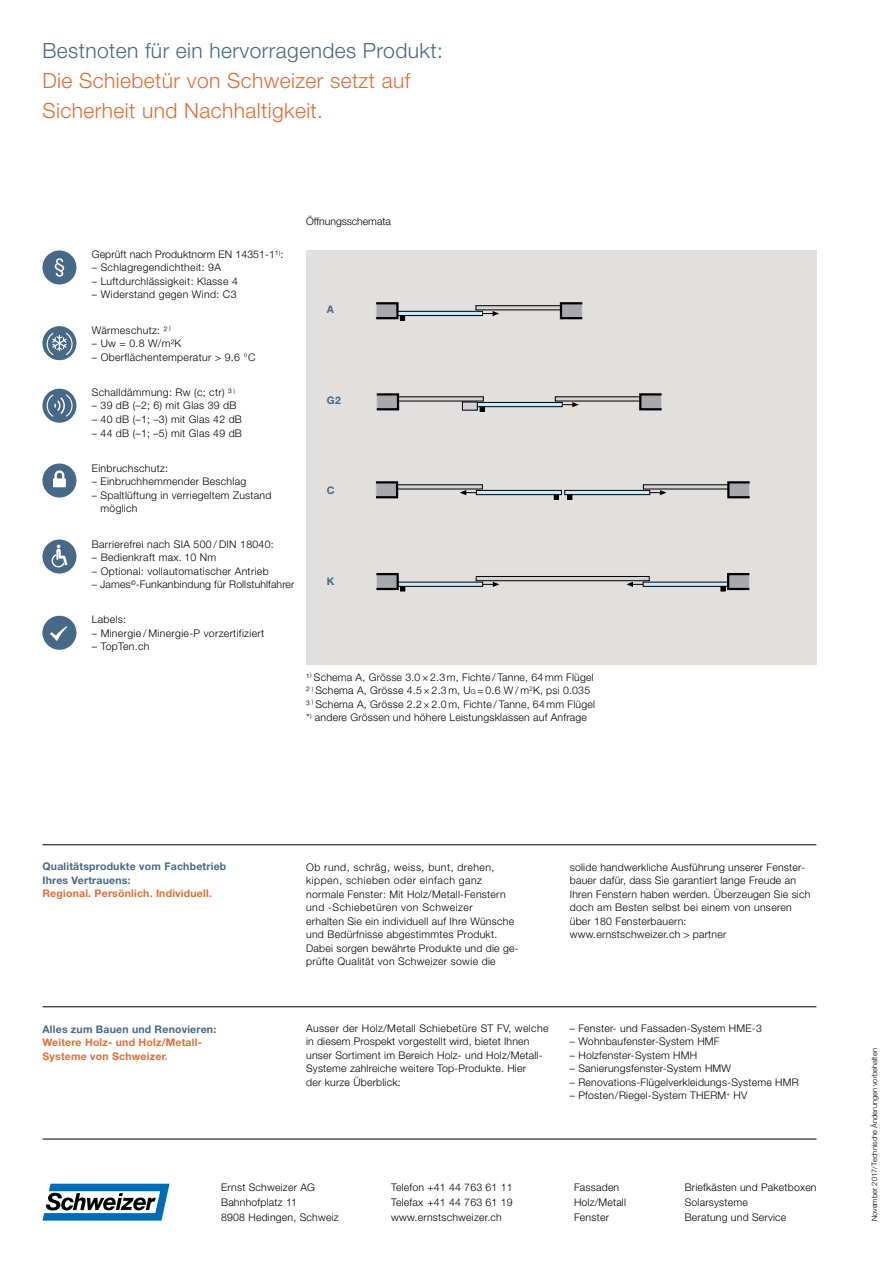
<style>
.page{position:relative;width:893px;height:1263px;background:#fff}
.page>*{position:absolute;margin:0;border:0;box-sizing:border-box;transform-origin:0 0}
.t1{font:300 21px/30px "Helvetica Neue LT Std";letter-spacing:.02em;color:#df6d36}
.t2{font:300 21px "Helvetica Neue LT Std";letter-spacing:.02em;color:#476886}
.t3{font:300 10.5px/13.5px "Helvetica Neue LT Std";letter-spacing:.02em;color:#000}
.t4{font:700 10.5px/13.5px "Helvetica Neue LT Std";letter-spacing:.02em;color:#476886}
.t5{font:700 10.5px/13.5px "Helvetica Neue LT Std";letter-spacing:.02em;color:#df6d36}
.t6{font:300 10.5px "Helvetica Neue LT Std";letter-spacing:-.005em;color:#000}
.t7{font:300 7.5px "Helvetica Neue LT Std";color:#000}
.s1{font-size:6.6px}
</style>
<div class="page">
<hr style="left:43px;top:844px;width:773px;height:1px;background:#000">
<hr style="left:43px;top:1006px;width:773px;height:1px;background:#000">
<div style="left:306px;top:250px;width:510px;height:414px;background:#e2e0df"></div>
<svg style="left:563px;top:402px;width:16px;height:5px"></svg>
<div style="left:640px;top:394px;width:22px;height:15px;background:#a7a9ac"></div>
<div style="left:477px;top:402px;width:85px;height:5px;background:#c7eafb"></div>
<div style="left:477px;top:402px;width:86px;height:5px;border:1px solid #000"></div>
<svg style="left:555px;top:397px;width:85px;height:4px"></svg>
<svg style="left:398px;top:397px;width:85px;height:4px"></svg>
<div style="left:639px;top:393px;width:24px;height:17px;border:2px solid #000"></div>
<div style="left:377px;top:394px;width:21px;height:15px;background:#a7a9ac"></div>
<div style="left:462px;top:402px;width:16px;height:8px;background:#d1d3d4;border:1px solid #000"></div>
<div style="left:376px;top:393px;width:23px;height:17px;border:2px solid #000"></div>
<svg style="left:480px;top:407px;width:4px;height:4px"></svg>
<svg style="left:483px;top:311px;width:16px;height:5px"></svg>
<div style="left:561px;top:303px;width:21px;height:15px;background:#a7a9ac"></div>
<div style="left:397px;top:311px;width:85px;height:5px;background:#c7eafb"></div>
<div style="left:397px;top:311px;width:86px;height:5px;border:1px solid #000"></div>
<hr style="left:476px;top:306px;width:85px;height:4px;background:#d1d3d4">
<div style="left:476px;top:305px;width:85px;height:5px;border:1px solid #000"></div>
<div style="left:560px;top:302px;width:23px;height:17px;border:2px solid #000"></div>
<svg style="left:376px;top:302px;width:29px;height:18px"></svg>
<hr style="left:643px;top:485px;width:85px;height:4px;background:#d1d3d4">
<div style="left:643px;top:484px;width:86px;height:5px;border:1px solid #000"></div>
<hr style="left:397px;top:485px;width:85px;height:4px;background:#d1d3d4">
<div style="left:397px;top:484px;width:86px;height:5px;border:1px solid #000"></div>
<svg style="left:727px;top:481px;width:23px;height:17px"></svg>
<svg style="left:376px;top:481px;width:22px;height:17px"></svg>
<svg style="left:650px;top:490px;width:16px;height:5px"></svg>
<div style="left:565px;top:490px;width:85px;height:5px;background:#c7eafb"></div>
<div style="left:564px;top:490px;width:86px;height:5px;border:1px solid #000"></div>
<svg style="left:568px;top:495px;width:4px;height:4px"></svg>
<svg style="left:460px;top:490px;width:16px;height:5px"></svg>
<div style="left:476px;top:490px;width:85px;height:5px;background:#c7eafb"></div>
<div style="left:476px;top:490px;width:86px;height:5px;border:1px solid #000"></div>
<svg style="left:554px;top:495px;width:4px;height:4px"></svg>
<div style="left:476px;top:576px;width:173px;height:5px;background:#d1d3d4"></div>
<div style="left:476px;top:576px;width:174px;height:5px;border:1px solid #000"></div>
<svg style="left:483px;top:582px;width:16px;height:5px"></svg>
<hr style="left:398px;top:582px;width:85px;height:4px;background:#c7eafb">
<div style="left:397px;top:582px;width:86px;height:5px;border:1px solid #000"></div>
<svg style="left:376px;top:573px;width:29px;height:18px"></svg>
<svg style="left:626px;top:582px;width:17px;height:5px"></svg>
<hr style="left:643px;top:582px;width:85px;height:4px;background:#c7eafb">
<div style="left:643px;top:582px;width:85px;height:5px;border:1px solid #000"></div>
<div style="left:728px;top:574px;width:21px;height:15px;background:#a7a9ac"></div>
<div style="left:727px;top:573px;width:23px;height:17px;border:2px solid #000"></div>
<svg style="left:721px;top:587px;width:4px;height:4px"></svg>
<div style="left:42px;top:463px;width:34px;height:34px;background:#476886;border-radius:50%"></div>
<svg style="left:53px;top:470px;width:13px;height:17px"></svg>
<div style="left:42px;top:539px;width:34px;height:34px;background:#476886;border-radius:50%"></div>
<svg style="left:52px;top:545px;width:15px;height:22px"></svg>
<div style="left:42px;top:616px;width:34px;height:34px;background:#476886;border-radius:50%"></div>
<svg style="left:50px;top:626px;width:17px;height:15px"></svg>
<div style="left:42px;top:250px;width:34px;height:34px;background:#476886;border-radius:50%"></div>
<svg style="left:55px;top:258px;width:9px;height:19px"></svg>
<div style="left:42px;top:326px;width:34px;height:34px;background:#476886;border-radius:50%"></div>
<svg style="left:46px;top:332px;width:27px;height:24px"></svg>
<hr style="left:43px;top:1139px;width:773px;height:1px;background:#000">
<div style="left:42px;top:389px;width:34px;height:34px;background:#476886;border-radius:50%"></div>
<svg style="left:46px;top:393px;width:27px;height:25px"></svg>
<svg style="left:43px;top:1184px;width:126px;height:36px"></svg>
<h1 class="t2" style="left:43px;top:37px;width:402px">Bestnoten für ein hervorragendes Produkt:</h1>
<h1 class="t1" style="left:43px;top:65px;width:369px">Die Schiebetür von Schweizer setzt auf<br>Sicherheit und Nachhaltigkeit.</h1>
<p class="t3" style="left:92px;top:247px;width:193px">Geprüft nach Produktnorm EN 14351-1¹<sup>)</sup>:</p>
<p class="t3" style="left:92px;top:261px;width:131px">– Schlagregendichtheit: 9A</p>
<p class="t3" style="left:92px;top:274px;width:147px">– Luftdurchlässigkeit: Klasse 4</p>
<p class="t3" style="left:92px;top:288px;width:146px">– Widerstand gegen Wind: C3</p>
<p class="t3" style="left:92px;top:323px;width:80px">Wärmeschutz: ² <sup>)</sup></p>
<p class="t3" style="left:92px;top:336px;width:91px">– Uw = 0.8 W/m²K</p>
<p class="t3" style="left:92px;top:350px;width:165px">– Oberflächentemperatur &gt; 9.6 °C</p>
<p class="t3" style="left:92px;top:385px;width:145px">Schalldämmung: Rw (c; ctr) ³ <sup>)</sup></p>
<p class="t3" style="left:92px;top:399px;width:146px">– 39 dB (–2; 6) mit Glas 39 dB</p>
<p class="t3" style="left:92px;top:412px;width:152px">– 40 dB (–1; –3) mit Glas 42 dB</p>
<p class="t3" style="left:92px;top:426px;width:152px">– 44 dB (–1; –5) mit Glas 49 dB</p>
<p class="t3" style="left:92px;top:461px;width:78px">Einbruchschutz:</p>
<p class="t3" style="left:92px;top:474px;width:156px">– Einbruchhemmender Beschlag</p>
<p class="t3" style="left:101px;top:488px;width:172px;text-indent:-9px">– Spaltlüftung in verriegeltem Zustand möglich</p>
<p class="t3" style="left:92px;top:537px;width:183px">Barrierefrei nach SIA 500 / DIN 18040:</p>
<p class="t3" style="left:92px;top:550px;width:126px">– Bedienkraft max. 10 Nm</p>
<p class="t3" style="left:92px;top:564px;width:178px">– Optional: vollautomatischer Antrieb</p>
<p class="t3" style="left:92px;top:577px;width:204px">– James<sup>©</sup>-Funkanbindung für Rollstuhlfahrer</p>
<p class="t3" style="left:92px;top:612px;width:36px">Labels:</p>
<p class="t3" style="left:92px;top:626px;width:174px">– Minergie / Minergie-P vorzertifiziert</p>
<p class="t3" style="left:92px;top:639px;width:59px">– TopTen.ch</p>
<p class="t6" style="left:306px;top:215px;width:86px">Öffnungsschemata</p>
<p class="t4" style="left:327px;top:303px;width:9px">A</p>
<p class="t4" style="left:327px;top:393px;width:16px">G2</p>
<p class="t4" style="left:327px;top:483px;width:9px">C</p>
<p class="t4" style="left:327px;top:574px;width:9px">K</p>
<p class="t3" style="left:306px;top:670px;width:290px">¹<sup>)</sup> Schema A, Grösse 3.0 × 2.3 m, Fichte / Tanne, 64 mm Flügel ² <sup>)</sup> Schema A, Grösse 4.5 × 2.3 m, U<span class="s1">G</span> = 0.6 W / m<sup>2</sup>K, psi 0.035<br>³ <sup>)</sup> Schema A, Grösse 2.2 × 2.0 m, Fichte / Tanne, 64 mm Flügel *<sup>)</sup> andere Grössen und höhere Leistungsklassen auf Anfrage</p>
<p class="t4" style="left:43px;top:860px;width:185px">Qualitätsprodukte vom Fachbetrieb<br>Ihres Vertrauens:</p>
<p class="t5" style="left:43px;top:887px;width:171px">Regional. Persönlich. Individuell.</p>
<p class="t4" style="left:43px;top:1022px;width:175px">Alles zum Bauen und Renovieren:</p>
<p class="t5" style="left:43px;top:1035px;width:161px">Weitere Holz- und Holz/Metall-<br>Systeme von Schweizer.</p>
<p class="t3" style="left:306px;top:860px;width:214px">Ob rund, schräg, weiss, bunt, drehen, kippen, schieben oder einfach ganz normale Fenster: Mit Holz/Metall-Fenstern und -Schiebetüren von Schweizer<br>erhalten Sie ein individuell auf Ihre Wünsche und Bedürfnisse abgestimmtes Produkt.<br>Dabei sorgen bewährte Produkte und die ge&shy;prüfte Qualität von Schweizer sowie die</p>
<p class="t3" style="left:570px;top:860px;width:242px">solide handwerkliche Ausführung unserer Fenster&shy;bauer dafür, dass Sie garantiert lange Freude an Ihren Fenstern haben werden. Überzeugen Sie sich doch am Besten selbst bei einem von unseren über 180 Fensterbauern:<br>www.ernstschweizer.ch &gt; partner</p>
<p class="t3" style="left:306px;top:1021px;width:244px">Ausser der Holz/Metall Schiebetüre ST FV, welche in diesem Prospekt vorgestellt wird, bietet Ihnen unser Sortiment im Bereich Holz- und Holz/Metall-Systeme zahlreiche weitere Top-Produkte. Hier<br>der kurze Überblick:</p>
<p class="t3" style="left:570px;top:1021px;width:194px">– Fenster- und Fassaden-System HME-3</p>
<p class="t3" style="left:570px;top:1035px;width:151px">– Wohnbaufenster-System HMF</p>
<p class="t3" style="left:570px;top:1048px;width:129px">– Holzfenster-System HMH</p>
<p class="t3" style="left:570px;top:1062px;width:163px">– Sanierungsfenster-System HMW</p>
<p class="t3" style="left:570px;top:1075px;width:230px">– Renovations-Flügelverkleidungs-Systeme HMR</p>
<p class="t3" style="left:570px;top:1089px;width:179px">– Pfosten/Riegel-System THERM<sup>+</sup> HV</p>
<p class="t3" style="left:221px;top:1180px;width:119px;line-height:14.7px">Ernst Schweizer AG<br>Bahnhofplatz 11<br>8908 Hedingen, Schweiz</p>
<p class="t3" style="left:391px;top:1180px;width:123px;line-height:14.7px;text-align:justify">Telefon +41 44 763 61 11<br>Telefax +41 44 763 61 19 www.ernstschweizer.ch</p>
<p class="t3" style="left:574px;top:1180px;width:53px;line-height:14.7px">Fassaden<br>Holz/Metall<br>Fenster</p>
<p class="t3" style="left:685px;top:1180px;width:133px;line-height:14.7px">Briefkästen und Paketboxen<br>Solarsysteme<br>Beratung und Service</p>
<p class="t7" style="left:870px;top:1221px;width:174px;rotate:-90deg">November 2017/Technische Änderungen vorbehalten</p>
</div>
